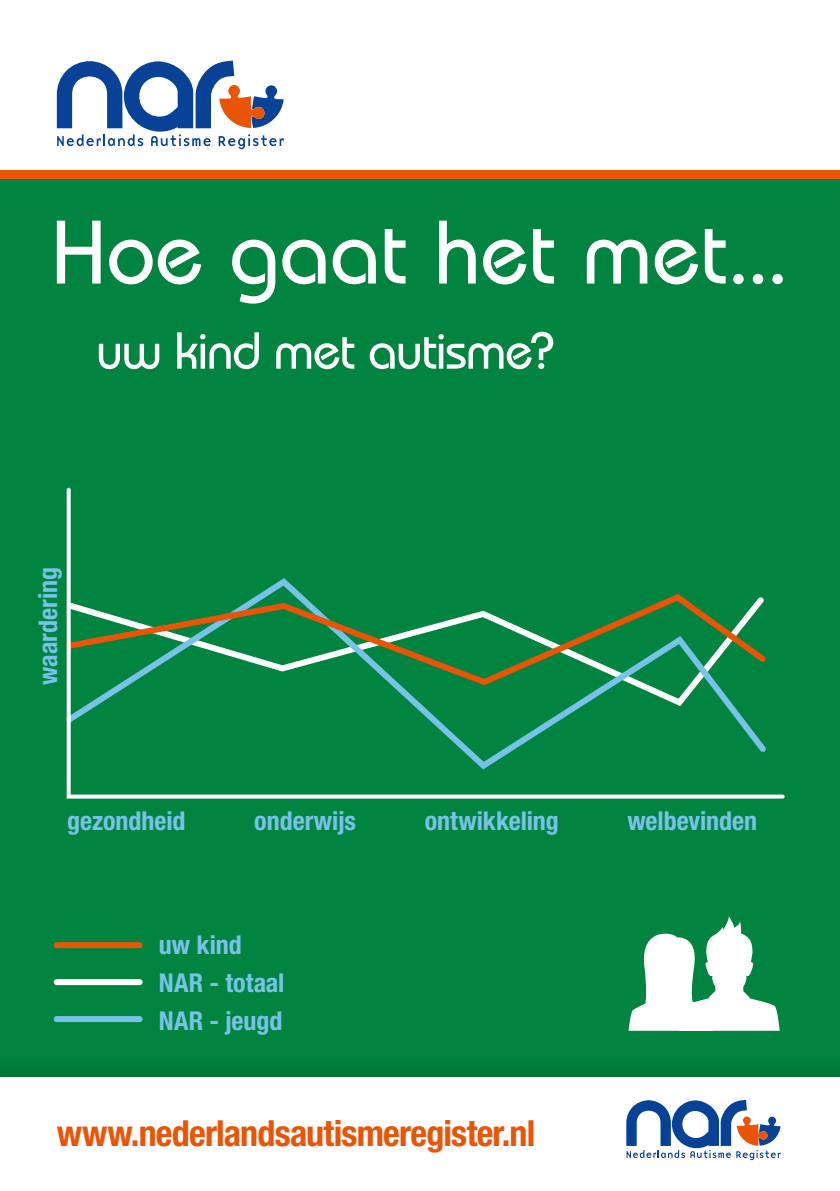
<style>
.page{position:relative;width:840px;height:1191px;background:#fff}
.page>*{position:absolute;margin:0;border:0;box-sizing:border-box;transform-origin:0 0}
.t1{font:500 90px "Bauhaus IT Cby BT";letter-spacing:-.005em;color:#fff}
.t2{font:500 52px "Bauhaus IT Cby BT";letter-spacing:-.025em;color:#fff}
.t3{font:700 condensed 36px "Helvetica Neue";letter-spacing:-.02em;color:#ea5406}
.t4{font:700 condensed 26px/38px "Helvetica Neue";color:#78c2e8}
</style>
<div class="page">
<div style="left:0;top:170px;width:839px;height:953px;background:#00843f"></div>
<div style="left:0;top:170px;width:839px;height:9px;background:#ea5406"></div>
<div style="left:0;top:1077px;width:839px;height:114px;background:#fff"></div>
<svg style="left:67px;top:488px;width:717px;height:310px"></svg>
<svg style="left:57px;top:61px;width:226px;height:88px"></svg>
<svg style="left:626px;top:1099px;width:154px;height:61px"></svg>
<div style="left:54px;top:942px;width:88px;height:6px;background:#ea5406;border-radius:3px"></div>
<div style="left:54px;top:979px;width:88px;height:6px;background:#fff;border-radius:3px"></div>
<div style="left:54px;top:1016px;width:88px;height:6px;background:#78c2e8;border-radius:3px"></div>
<svg style="left:628px;top:916px;width:151px;height:114px"></svg>
<h1 class="t1" style="left:51px;top:197px;width:739px">Hoe gaat het met...</h1>
<h2 class="t2" style="left:96px;top:318px;width:460px">uw kind met autisme?</h2>
<p class="t4" style="left:28px;top:684px;width:119px;rotate:-90deg">waardering</p>
<p class="t4" style="left:67px;top:801px;width:120px">gezondheid</p>
<p class="t4" style="left:254px;top:801px;width:103px">onderwijs</p>
<p class="t4" style="left:424px;top:801px;width:135px">ontwikkeling</p>
<p class="t4" style="left:627px;top:801px;width:131px">welbevinden</p>
<p class="t4" style="left:159px;top:925px;width:127px">uw kind<br>NAR - totaal<br>NAR - jeugd</p>
<h3 class="t3" style="left:57px;top:1111px;width:480px">www.nederlandsautismeregister.nl</h3>
</div>
